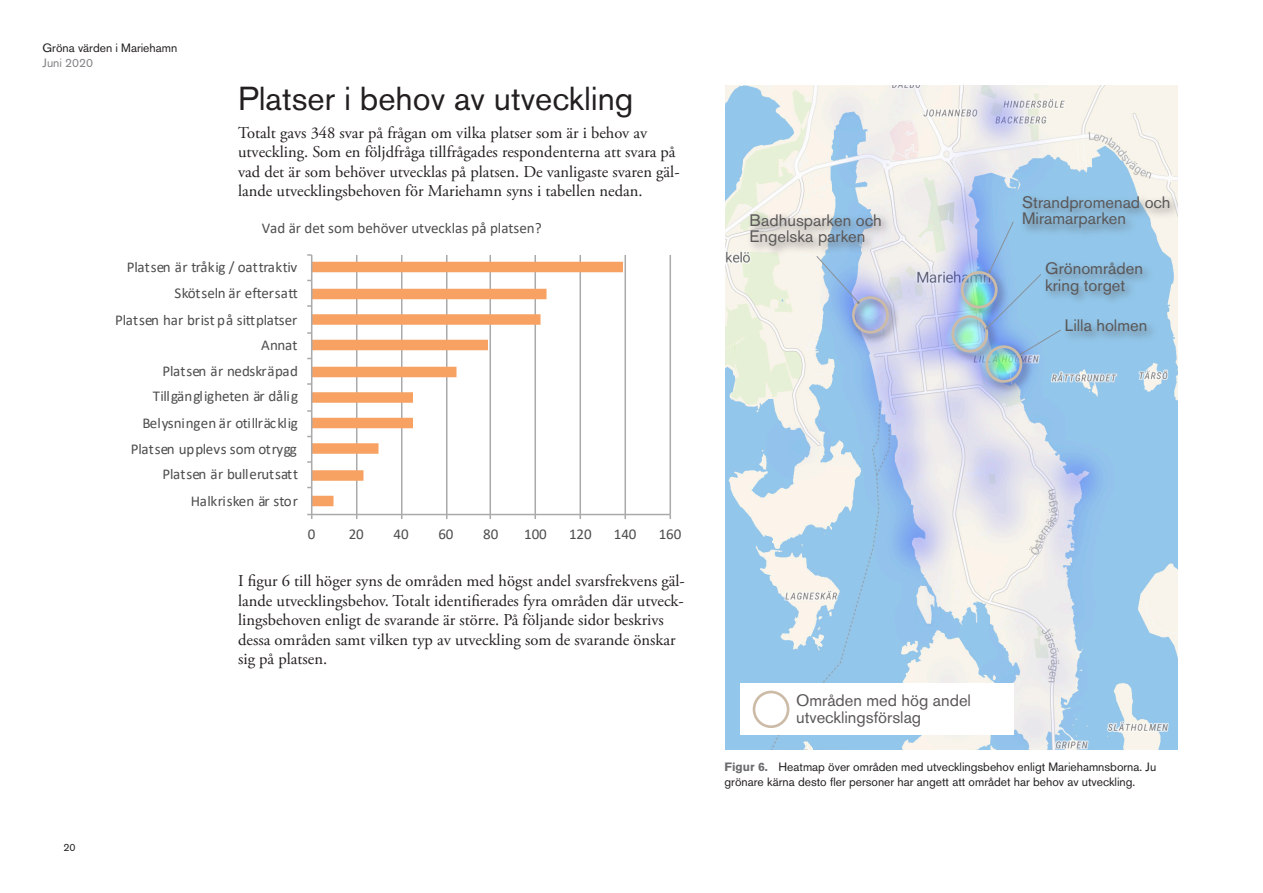
<style>
.page{position:relative;width:1263px;height:893px;background:#fff}
.page>*{position:absolute;margin:0;border:0;box-sizing:border-box;transform-origin:0 0}
.Rubrik_2{font:33px "Akzidenz Grotesk Std";color:#231f20}
.t1{font:16.5px/19.5px "Adobe Garamond Pro";color:#231f20}
.t2{font:16.5px/16.5px "Akzidenz Grotesk Std";color:#231f20}
.t3{font:15px "Calibri";color:#000}
.Bildtext{font:12px/15px "Akzidenz Grotesk Std";color:#231f20}
.t4{font:12px "Akzidenz Grotesk Std";color:#808285}
.t5{font:10.5px "Akzidenz Grotesk Std";color:#231f20}
.s1{font-weight:700;color:#6c6d70}
</style>
<div class="page">
<svg style="left:307px;top:254px;width:364px;height:265px"></svg>
<img style="left:725px;top:85px;width:453px;height:664px">
<div style="left:958px;top:268px;width:50px;height:51px;background:#231f20;opacity:.75"></div>
<div style="left:961px;top:271px;width:36px;height:37px;border:3px solid #bca589;border-radius:50%"></div>
<div style="left:948px;top:312px;width:51px;height:51px;background:#231f20;opacity:.75"></div>
<div style="left:951px;top:315px;width:37px;height:38px;border:3px solid #bca589;border-radius:50%"></div>
<div style="left:983px;top:342px;width:50px;height:51px;background:#231f20;opacity:.75"></div>
<div style="left:985px;top:345px;width:37px;height:38px;border:3px solid #bca589;border-radius:50%"></div>
<div style="left:849px;top:293px;width:50px;height:51px;background:#231f20;opacity:.75"></div>
<div style="left:852px;top:296px;width:37px;height:38px;border:3px solid #bca589;border-radius:50%"></div>
<svg style="left:985px;top:221px;width:77px;height:136px;background:#8dbbe5"></svg>
<svg style="left:816px;top:258px;width:44px;height:46px;background:#a6c5e9"></svg>
<div style="left:1062px;top:316px;width:97px;height:28px;background:#231f20;opacity:.75"></div>
<div style="left:1043px;top:259px;width:111px;height:47px;background:#231f20;opacity:.75"></div>
<div style="left:1019px;top:193px;width:162px;height:47px;background:#231f20;opacity:.75"></div>
<div style="left:747px;top:210px;width:146px;height:48px;background:#231f20;opacity:.75"></div>
<div style="left:740px;top:684px;width:274px;height:51px;background:#fff"></div>
<div style="left:753px;top:691px;width:36px;height:37px;border:3px solid #bca589;border-radius:50%"></div>
<p class="Bildtext" style="left:43px;top:40px;width:136px">Gröna värden i Mariehamn</p>
<p class="t4" style="left:43px;top:55px;width:52px">Juni 2020</p>
<p class="Rubrik_2" style="left:238px;top:79px;width:397px">Platser i behov av utveckling</p>
<p class="t1" style="left:238px;top:123px;width:443px">Totalt gavs 348 svar på frågan om vilka platser som är i behov av utveckling. Som en följdfråga tillfrågades respondenterna att svara på vad det är som behöver utvecklas på platsen. De vanligaste svaren gäl&shy;lande utvecklingsbehoven för Mariehamn syns i tabellen nedan.</p>
<p class="t3" style="left:262px;top:218px;width:281px">Vad är det som behöver utvecklas på platsen?</p>
<p class="t3" style="left:127px;top:257px;width:172px">Platsen är tråkig / oattraktiv</p>
<p class="t3" style="left:174px;top:282px;width:125px">Skötseln är eftersatt</p>
<p class="t3" style="left:115px;top:309px;width:184px">Platsen har brist på sittplatser</p>
<p class="t3" style="left:261px;top:335px;width:38px">Annat</p>
<p class="t3" style="left:163px;top:360px;width:137px">Platsen är nedskräpad</p>
<p class="t3" style="left:153px;top:386px;width:147px">Tillgängligheten är dålig</p>
<p class="t3" style="left:142px;top:413px;width:157px">Belysningen är otillräcklig</p>
<p class="t3" style="left:131px;top:438px;width:168px">Platsen upplevs som otrygg</p>
<p class="t3" style="left:163px;top:464px;width:137px">Platsen är bullerutsatt</p>
<p class="t3" style="left:191px;top:491px;width:109px">Halkrisken är stor</p>
<p class="t3" style="left:308px;top:524px;width:9px">0</p>
<p class="t3" style="left:349px;top:524px;width:17px">20</p>
<p class="t3" style="left:394px;top:524px;width:17px">40</p>
<p class="t3" style="left:438px;top:524px;width:17px">60</p>
<p class="t3" style="left:483px;top:524px;width:17px">80</p>
<p class="t3" style="left:524px;top:524px;width:24px">100</p>
<p class="t3" style="left:569px;top:524px;width:24px">120</p>
<p class="t3" style="left:614px;top:524px;width:24px">140</p>
<p class="t3" style="left:659px;top:524px;width:24px">160</p>
<p class="t5" style="left:63px;top:841px;width:14px">20</p>
<p class="t1" style="left:238px;top:572px;width:448px">I figur 6 till höger syns de områden med högst andel svarsfrekvens gäl&shy;lande utvecklingsbehov. Totalt identifierades fyra områden där utveck&shy;lingsbehoven enligt de svarande är större. På följande sidor beskrivs dessa områden samt vilken typ av utveckling som de svarande önskar sig på platsen.</p>
<p class="t2" style="left:1022px;top:194px;width:150px">Strandpromenad och</p>
<p class="t2" style="left:750px;top:212px;width:134px">Badhusparken och</p>
<p class="t2" style="left:1022px;top:210px;width:105px">Miramarparken</p>
<p class="t2" style="left:750px;top:228px;width:117px">Engelska parken</p>
<p class="t2" style="left:1045px;top:260px;width:99px">Grönområden kring torget</p>
<p class="t2" style="left:1065px;top:317px;width:84px">Lilla holmen</p>
<p class="t2" style="left:796px;top:692px;width:176px">Områden med hög andel utvecklingsförslag</p>
<p class="Bildtext" style="left:724px;top:759px;width:433px"><span class="s1">Figur 6.</span> Heatmap över områden med utvecklingsbehov enligt Mariehamnsborna. Ju grönare kärna desto fler personer har angett att området har behov av utveckling.</p>
</div>
